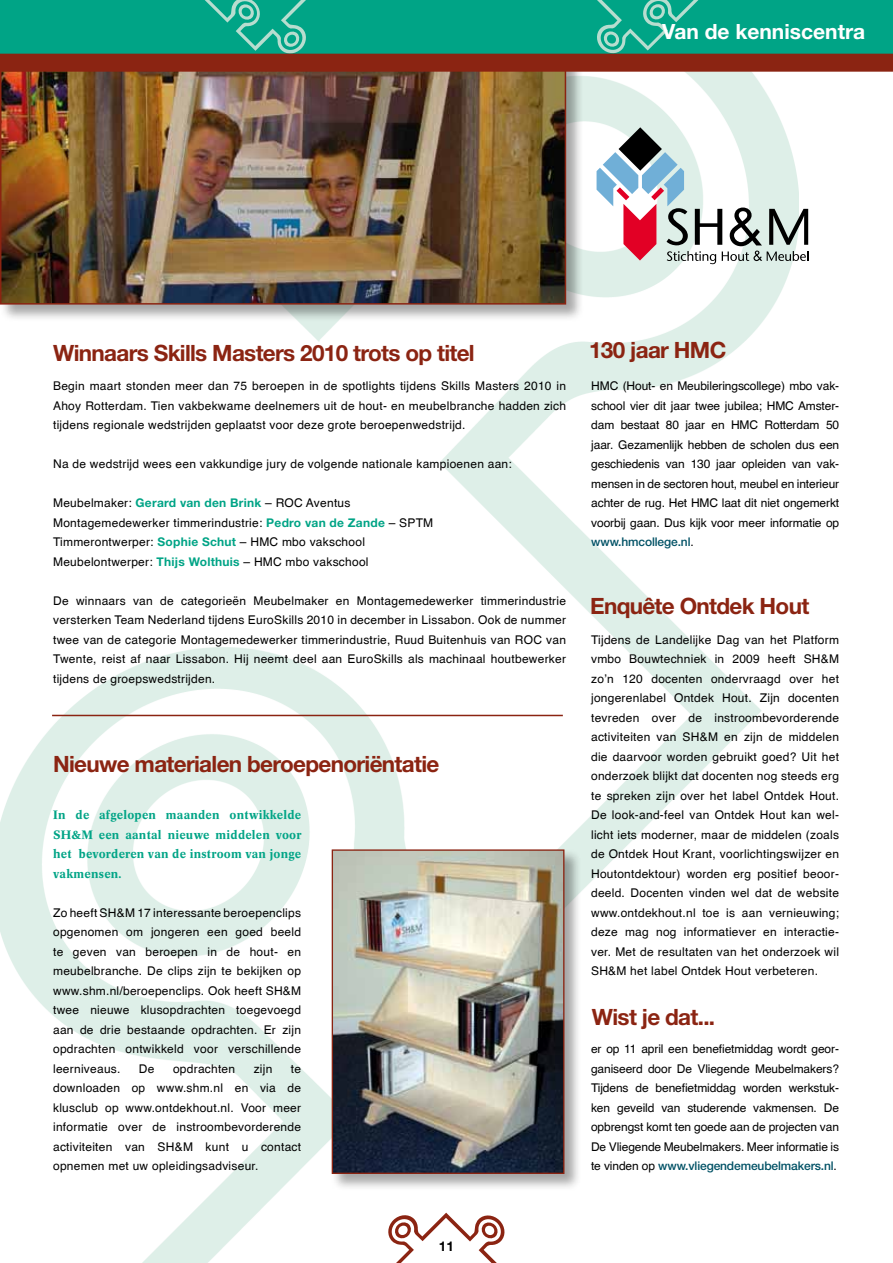
<style>
.page{position:relative;width:893px;height:1263px;background:#fff}
.page>*{position:absolute;margin:0;border:0;box-sizing:border-box;transform-origin:0 0}
.t1{font:700 22.5px "Helvetica Neue LT";letter-spacing:-.03em;color:#8b2412}
.t2{font:700 21px "Helvetica Neue LT";color:#fff}
.t3{font:700 13.5px "Helvetica Neue LT";color:#000}
.t4{font:12px/19.5px "Helvetica";letter-spacing:.02em;color:#000;text-align:justify}
.t5{font:500 12px/19.5px "Concorde BQ";letter-spacing:.02em;color:#00a486;text-align:justify}
.t6{font:500 12px "Helvetica Neue LT";letter-spacing:-.01em;color:#005165}
.s1{font-family:"Helvetica Neue LT";font-weight:700;color:#00a486}
.s2{font-family:"Helvetica";font-weight:400;color:#000}
</style>
<div class="page">
<img style="left:0;top:72px;width:792px;height:1191px">
<div style="left:0;top:11px;width:583px;height:311px;background:#000;opacity:.35"></div>
<img style="left:2px;top:72px;width:562px;height:231px">
<svg style="left:597px;top:127px;width:211px;height:137px"></svg>
<div style="left:331px;top:848px;width:251px;height:343px;background:#000;opacity:.35"></div>
<img style="left:334px;top:851px;width:228px;height:321px">
<div style="left:332px;top:849px;width:232px;height:325px;border:1px solid #8b2412"></div>
<hr style="left:52px;top:715px;width:511px;height:1px;background:#8b2412">
<div style="left:0;top:0;width:893px;height:55px;background:#00a486"></div>
<svg style="left:594px;top:0;width:107px;height:54px"></svg>
<svg style="left:202px;top:0;width:107px;height:54px"></svg>
<div style="left:0;top:54px;width:893px;height:18px;background:#8b2412"></div>
<svg style="left:388px;top:1213px;width:116px;height:50px"></svg>
<h2 class="t2" style="left:662px;top:19px;width:205px">Van de kenniscentra</h2>
<h1 class="t1" style="left:53px;top:339px;width:423px">Winnaars Skills Masters 2010 trots op titel</h1>
<p class="t4" style="left:53px;top:376px;width:514px">Begin maart stonden meer dan 75 beroepen in de spotlights tijdens Skills Masters 2010 in Ahoy Rotterdam. Tien vakbekwame deelnemers uit de hout- en meubelbranche hadden zich tijdens regionale wedstrijden geplaatst voor deze grote beroepenwedstrijd.</p>
<p class="t4" style="left:53px;top:454px;width:460px">Na de wedstrijd wees een vakkundige jury de volgende nationale kampioenen aan:</p>
<p class="t4" style="left:53px;top:493px;width:382px;text-align:left">Meubelmaker: <span class="s1">Gerard van den Brink</span> – ROC Aventus Montagemedewerker timmerindustrie: <span class="s1">Pedro van de Zande</span> – SPTM Timmerontwerper: <span class="s1">Sophie Schut</span> – HMC mbo vakschool Meubelontwerper: <span class="s1">Thijs Wolthuis</span> – HMC mbo vakschool</p>
<p class="t4" style="left:53px;top:590px;width:514px">De winnaars van de categorieën Meubelmaker en Montagemedewerker timmerindustrie versterken Team Nederland tijdens EuroSkills 2010 in december in Lissabon. Ook de nummer twee van de categorie Montagemedewerker timmerindustrie, Ruud Buitenhuis van ROC van Twente, reist af naar Lissabon. Hij neemt deel aan EuroSkills als machinaal houtbewerker tijdens de groepswedstrijden.</p>
<h1 class="t1" style="left:53px;top:750px;width:388px">Nieuwe materialen beroepenoriëntatie</h1>
<p class="t5" style="left:53px;top:805px;width:250px">In de afgelopen maanden ontwikkelde SH&amp;M een aantal nieuwe middelen voor het bevorderen van de instroom van jonge vakmensen.</p>
<p class="t4" style="left:53px;top:902px;width:250px">Zo heeft SH&amp;M 17 interessante beroepenclips opgenomen om jongeren een goed beeld te geven van beroepen in de hout- en meubelbranche. De clips zijn te bekijken op www.shm.nl/beroepenclips. Ook heeft SH&amp;M twee nieuwe klusopdrachten toegevoegd aan de drie bestaande opdrachten. Er zijn opdrachten ontwikkeld voor verschillende leerniveaus.</p>
<p class="t4" style="left:139px;top:1058px;width:17px">De</p>
<p class="t4" style="left:173px;top:1058px;width:64px">opdrachten</p>
<p class="t4" style="left:254px;top:1058px;width:20px">zijn</p>
<p class="t4" style="left:53px;top:1058px;width:249px;text-indent:238px">te downloaden op www.shm.nl en via de klusclub op www.ontdekhout.nl. Voor meer informatie over de instroombevorderende activiteiten van SH&amp;M kunt u contact opnemen met uw opleidingsadviseur.</p>
<h1 class="t1" style="left:589px;top:336px;width:139px">130 jaar HMC</h1>
<p class="t4" style="left:591px;top:376px;width:250px">HMC (Hout- en Meubileringscollege) mbo vak&shy;school vier dit jaar twee jubilea; HMC Amster&shy;dam bestaat 80 jaar en HMC Rotterdam 50 jaar. Gezamenlijk hebben de scholen dus een geschiedenis van 130 jaar opleiden van vak&shy;mensen in de sectoren hout, meubel en interieur achter de rug. Het HMC laat dit niet ongemerkt voorbij gaan. Dus kijk voor meer informatie op</p>
<p class="t6" style="left:591px;top:535px;width:104px">www.hmcollege.nl<span class="s2">.</span></p>
<h1 class="t1" style="left:590px;top:592px;width:221px">Enquête Ontdek Hout</h1>
<p class="t4" style="left:591px;top:629px;width:250px">Tijdens de Landelijke Dag van het Platform vmbo Bouwtechniek in 2009 heeft SH&amp;M zo’n 120 docenten ondervraagd over het jongerenlabel Ontdek Hout. Zijn docenten tevreden over de instroombevorderende activiteiten van SH&amp;M en zijn de middelen die daarvoor worden gebruikt goed? Uit het onderzoek blijkt dat docenten nog steeds erg te spreken zijn over het label Ontdek Hout.<br>De look-and-feel van Ontdek Hout kan wel&shy;licht iets moderner, maar de middelen (zoals de Ontdek Hout Krant, voorlichtingswijzer en Houtontdektour) worden erg positief beoor&shy;deeld. Docenten vinden wel dat de website www.ontdekhout.nl toe is aan vernieuwing; deze mag nog informatiever en interactie&shy;ver. Met de resultaten van het onderzoek wil SH&amp;M het label Ontdek Hout verbeteren.</p>
<h1 class="t1" style="left:592px;top:1003px;width:125px">Wist je dat...</h1>
<p class="t4" style="left:591px;top:1039px;width:250px">er op 11 april een benefietmiddag wordt geor&shy;ganiseerd door De Vliegende Meubelmakers?<br>Tijdens de benefietmiddag worden werkstuk&shy;ken geveild van studerende vakmensen. De opbrengst komt ten goede aan de projecten van De Vliegende Meubelmakers. Meer informatie is</p>
<p class="t6" style="left:591px;top:1159px;width:247px"><span class="s2">te vinden op</span> www.vliegendemeubelmakers.nl<span class="s2">.</span></p>
<p class="t3" style="left:439px;top:1238px;width:17px">11</p>
</div>
